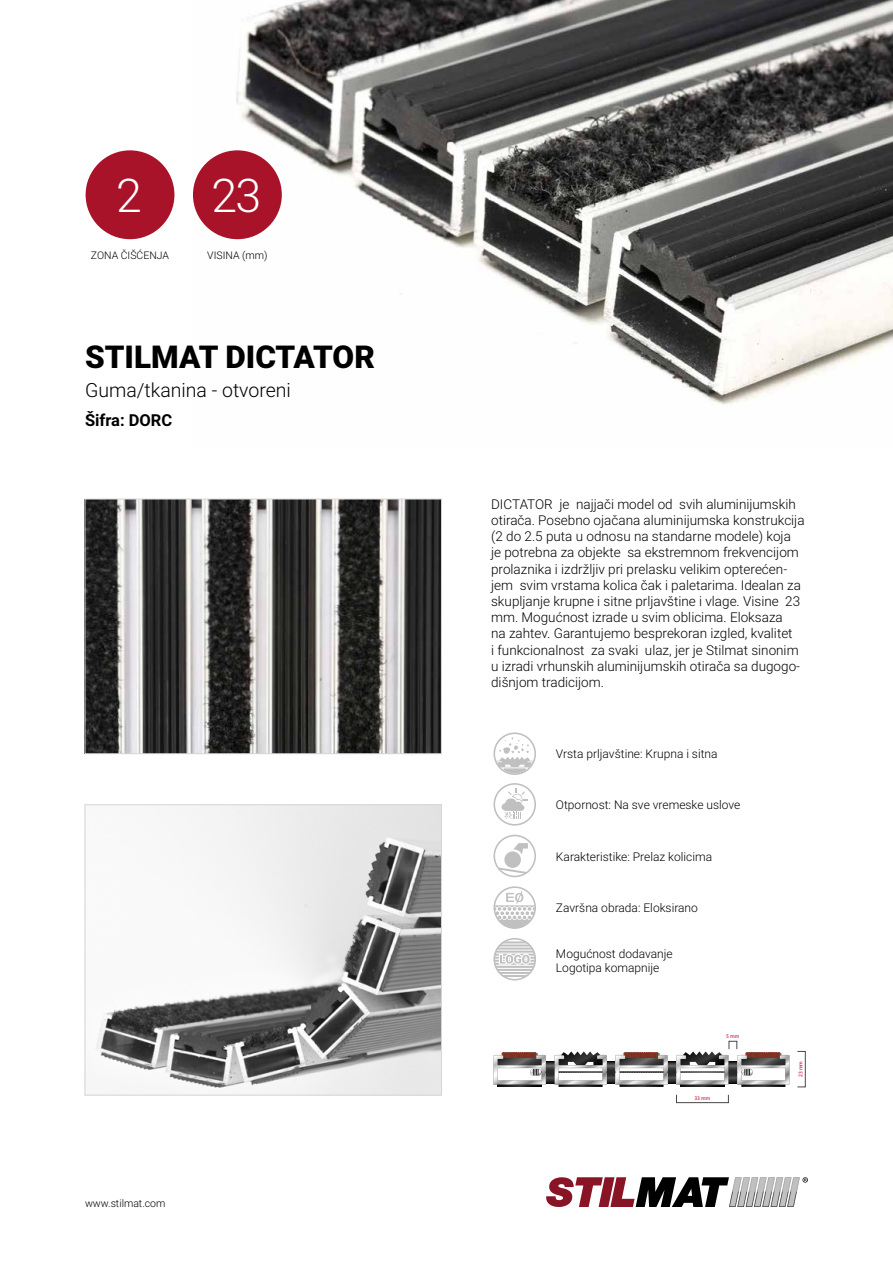
<style>
.page{position:relative;width:893px;height:1263px;background:#fff}
.page>*{position:absolute;margin:0;border:0;box-sizing:border-box;transform-origin:0 0}
.t1{font:300 46.5px "Roboto";color:#fff}
.t2{font:900 31.5px "Roboto";color:#000}
.t3{font:300 19.5px "Roboto";color:#000}
.t4{font:700 16.5px "Roboto";color:#000}
.t5{font:300 13.5px/16.2px "Roboto";color:#000}
.t6{font:300 12px/14.4px "Roboto";color:#000}
.t7{font:300 10.5px "Roboto";color:#000}
.t8{font:5.55px "Myriad Pro";color:#be0027}
</style>
<div class="page">
<svg style="left:546px;top:1177px;width:262px;height:30px"></svg>
<img style="left:193px;top:0;width:700px;height:405px">
<img style="left:87px;top:501px;width:353px;height:251px">
<div style="left:85px;top:499px;width:357px;height:255px;border:1px solid #d6d6d6"></div>
<img style="left:95px;top:806px;width:345px;height:287px">
<div style="left:85px;top:804px;width:357px;height:291px;border:1px solid #d6d6d6"></div>
<div style="left:729px;top:1041px;width:8px;height:8px;border:1px solid #484848"></div>
<div style="left:676px;top:1094px;width:53px;height:9px;border:1px solid #484848"></div>
<svg style="left:546px;top:1061px;width:8px;height:22px"></svg>
<svg style="left:498px;top:1085px;width:44px;height:2px"></svg>
<svg style="left:493px;top:1052px;width:53px;height:33px"></svg>
<svg style="left:554px;top:1051px;width:235px;height:36px"></svg>
<svg style="left:493px;top:783px;width:43px;height:43px"></svg>
<svg style="left:493px;top:732px;width:43px;height:43px"></svg>
<svg style="left:493px;top:835px;width:43px;height:42px"></svg>
<svg style="left:493px;top:886px;width:43px;height:43px"></svg>
<svg style="left:493px;top:938px;width:43px;height:42px"></svg>
<div style="left:86px;top:150px;width:88px;height:89px;background:#a9132a;border-radius:50%"></div>
<div style="left:193px;top:150px;width:89px;height:89px;background:#a9132a;border-radius:50%"></div>
<h1 class="t1" style="left:116px;top:163px;width:27px">2</h1>
<h1 class="t1" style="left:212px;top:163px;width:51px">23</h1>
<p class="t7" style="left:91px;top:248px;width:80px">ZONA ČIŠĆENJA</p>
<p class="t7" style="left:207px;top:248px;width:62px">VISINA (mm)</p>
<h2 class="t2" style="left:85px;top:334px;width:291px">STILMAT DICTATOR</h2>
<h3 class="t3" style="left:85px;top:376px;width:207px">Guma/tkanina - otvoreni</h3>
<p class="t4" style="left:85px;top:409px;width:89px">Šifra: DORC</p>
<p class="t7" style="left:85px;top:1196px;width:82px">www.stilmat.com</p>
<p class="t5" style="left:491px;top:495px;width:315px">DICTATOR je najjači model od svih aluminijumskih otirača. Posebno ojačana aluminijumska konstrukcija (2 do 2.5 puta u odnosu na standarne modele) koja<br>je potrebna za objekte sa ekstremnom frekvencijom prolaznika i izdržljiv pri prelasku velikim opterećen&shy;jem svim vrstama kolica čak i paletarima. Idealan za skupljanje krupne i sitne prljavštine i vlage. Visine 23 mm. Mogućnost izrade u svim oblicima. Eloksaza<br>na zahtev. Garantujemo besprekoran izgled, kvalitet<br>i funkcionalnost za svaki ulaz, jer je Stilmat sinonim u izradi vrhunskih aluminijumskih otirača sa dugogo&shy;dišnjom tradicijom.</p>
<p class="t6" style="left:556px;top:746px;width:163px">Vrsta prljavštine: Krupna i sitna</p>
<p class="t6" style="left:556px;top:797px;width:186px">Otpornost: Na sve vremeske uslove</p>
<p class="t6" style="left:556px;top:848px;width:158px">Karakteristike: Prelaz kolicima</p>
<p class="t6" style="left:556px;top:900px;width:143px">Završna obrada: Eloksirano</p>
<p class="t6" style="left:556px;top:946px;width:118px">Mogućnost dodavanje<br>Logotipa komapnije</p>
<p class="t8" style="left:726px;top:1033px;width:15px">5 mm</p>
<p class="t8" style="left:694px;top:1094px;width:18px">33 mm</p>
<p class="t8" style="left:797px;top:1077px;width:18px;rotate:-90deg">23 mm</p>
</div>
